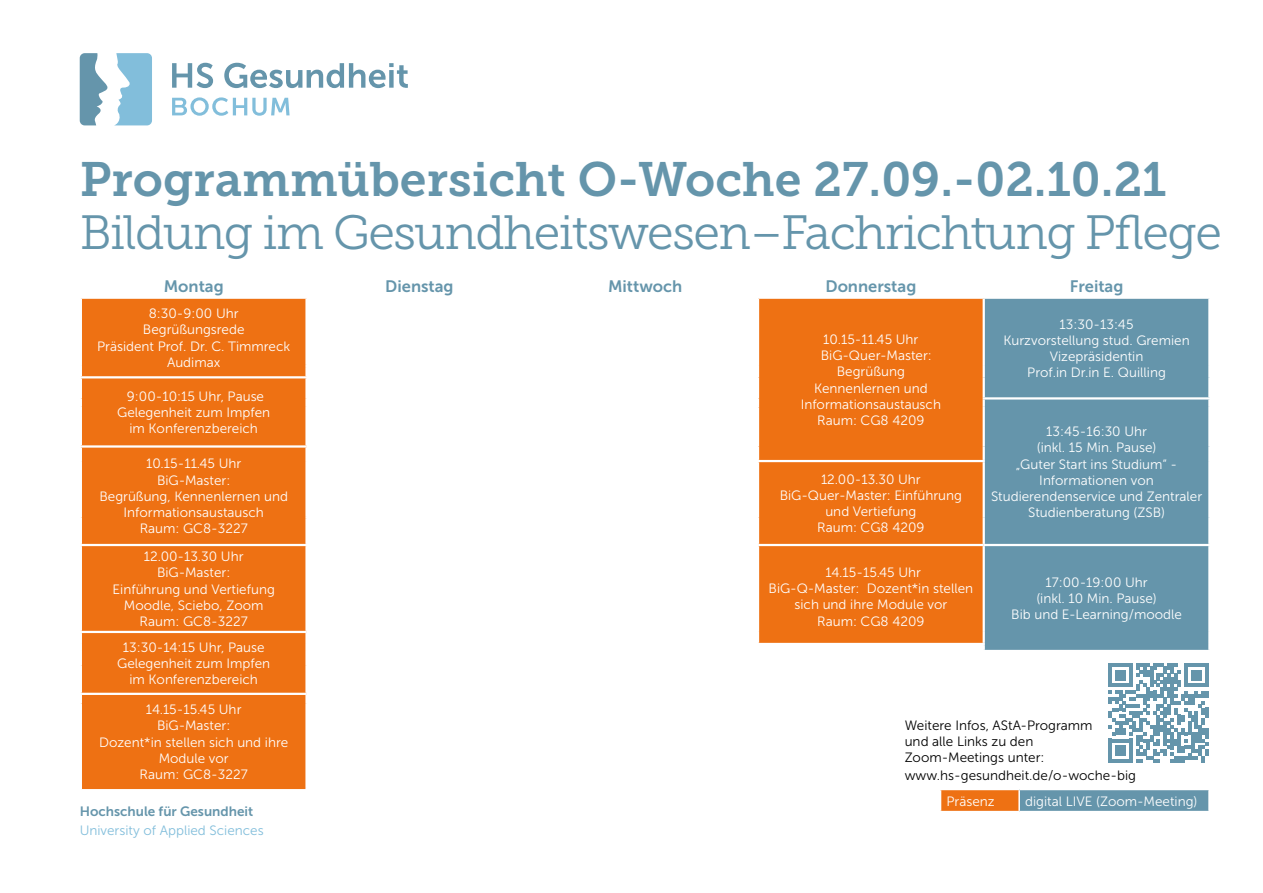
<style>
.page{position:relative;width:1263px;height:893px;background:#fff}
.page>*{position:absolute;margin:0;border:0;box-sizing:border-box;transform-origin:0 0}
.t1{font:48px "Museo Slab 300";letter-spacing:-.03em;color:#6595ab}
.t2{font:48px "Museo Slab 700";color:#6595ab}
.t3{font:16.5px "Museo Sans 700";color:#6595ab}
.t4{font:13.5px/16.2px "Museo Sans 300";color:#fff;text-align:center}
.t5{font:13.5px/16.2px "Museo Sans 300";color:#000}
.t6{font:13.5px "Museo Sans 300";color:#82bedb}
.t7{font:13.5px "Museo Sans 700";color:#6595ab}
</style>
<div class="page">
<svg style="left:172px;top:63px;width:41px;height:25px"></svg>
<svg style="left:224px;top:63px;width:184px;height:25px"></svg>
<svg style="left:172px;top:97px;width:118px;height:19px"></svg>
<svg style="left:115px;top:53px;width:37px;height:72px;background:#95c8e0"></svg>
<svg style="left:80px;top:53px;width:27px;height:72px"></svg>
<div style="left:82px;top:299px;width:223px;height:490px;background:#ee7113"></div>
<div style="left:759px;top:299px;width:223px;height:344px;background:#ee7113"></div>
<div style="left:985px;top:299px;width:223px;height:351px;background:#6595ab"></div>
<svg style="left:982px;top:366px;width:3px;height:11px"></svg>
<svg style="left:982px;top:400px;width:3px;height:6px"></svg>
<svg style="left:1208px;top:446px;width:2px;height:15px"></svg>
<hr style="left:80px;top:376px;width:228px;height:2px;background:#fff">
<hr style="left:80px;top:445px;width:227px;height:3px;background:#fff">
<svg style="left:305px;top:448px;width:1px;height:13px"></svg>
<hr style="left:757px;top:460px;width:228px;height:2px;background:#fff">
<hr style="left:758px;top:544px;width:226px;height:2px;background:#fff">
<hr style="left:982px;top:397px;width:228px;height:3px;background:#fff">
<hr style="left:80px;top:544px;width:228px;height:2px;background:#fff">
<hr style="left:984px;top:544px;width:226px;height:2px;background:#fff">
<hr style="left:80px;top:631px;width:227px;height:2px;background:#fff">
<svg style="left:305px;top:633px;width:1px;height:18px"></svg>
<svg style="left:982px;top:632px;width:3px;height:18px"></svg>
<hr style="left:757px;top:643px;width:228px;height:2px;background:#fff">
<hr style="left:80px;top:693px;width:227px;height:2px;background:#fff">
<svg style="left:1108px;top:632px;width:101px;height:131px"></svg>
<div style="left:940px;top:789px;width:79px;height:23px;background:#ee7113"></div>
<div style="left:1019px;top:789px;width:190px;height:23px;background:#6595ab"></div>
<hr style="left:940px;top:789px;width:79px;height:1px;background:#fff">
<svg style="left:940px;top:790px;width:1px;height:21px"></svg>
<hr style="left:1019px;top:789px;width:191px;height:1px;background:#fff">
<hr style="left:1018px;top:790px;width:2px;height:21px;background:#fff">
<hr style="left:1208px;top:790px;width:2px;height:21px;background:#fff">
<hr style="left:940px;top:811px;width:79px;height:1px;background:#fff">
<hr style="left:1019px;top:811px;width:191px;height:1px;background:#fff">
<h1 class="t2" style="left:80px;top:152px;width:1088px">Programmübersicht O-Woche 27.09.-02.10.21</h1>
<h1 class="t1" style="left:80px;top:206px;width:1144px">Bildung im Gesundheitswesen–Fachrichtung Pflege</h1>
<p class="t3" style="left:164px;top:277px;width:61px">Montag</p>
<p class="t3" style="left:385px;top:277px;width:70px">Dienstag</p>
<p class="t3" style="left:608px;top:277px;width:76px">Mittwoch</p>
<p class="t3" style="left:825px;top:277px;width:92px">Donnerstag</p>
<p class="t3" style="left:1070px;top:277px;width:55px">Freitag</p>
<p class="t4" style="left:97px;top:306px;width:195px">8:30-9:00 Uhr<br>Begrüßungsrede<br>Präsident Prof. Dr. C. Timmreck<br>Audimax</p>
<p class="t4" style="left:1003px;top:316px;width:188px">13:30-13:45<br>Kurzvorstellung stud. Gremien<br>Vizepräsidentin<br>Prof.in Dr.in E. Quilling</p>
<p class="t4" style="left:823px;top:331px;width:97px">10.15-11.45 Uhr</p>
<p class="t4" style="left:821px;top:347px;width:113px">BiG-Quer-Master:</p>
<p class="t4" style="left:837px;top:364px;width:70px">Begrüßung</p>
<p class="t4" style="left:814px;top:380px;width:115px">Kennenlernen und</p>
<p class="t4" style="left:801px;top:396px;width:142px">Informationsaustausch</p>
<p class="t4" style="left:817px;top:412px;width:109px">Raum: CG8 4209</p>
<p class="t4" style="left:117px;top:388px;width:155px">9:00-10:15 Uhr, Pause<br>Gelegenheit zum Impfen im Konferenzbereich</p>
<p class="t4" style="left:991px;top:424px;width:213px">13:45-16:30 Uhr<br>(inkl. 15 Min. Pause)<br>„Guter Start ins Studium“ -<br>Informationen von<br>Studierendenservice und Zentraler<br>Studienberatung (ZSB)</p>
<p class="t4" style="left:99px;top:456px;width:190px">10.15-11.45 Uhr<br>BiG-Master:<br>Begrüßung, Kennenlernen und<br>Informationsaustausch<br>Raum: GC8-3227</p>
<p class="t4" style="left:780px;top:471px;width:184px">12.00-13.30 Uhr<br>BiG-Quer-Master: Einführung und Vertiefung<br>Raum: CG8 4209</p>
<p class="t4" style="left:113px;top:548px;width:164px">12.00-13.30 Uhr<br>BiG-Master:<br>Einführung und Vertiefung<br>Moodle, Sciebo, Zoom<br>Raum: GC8-3227</p>
<p class="t4" style="left:117px;top:639px;width:155px">13:30-14:15 Uhr, Pause<br>Gelegenheit zum Impfen im Konferenzbereich</p>
<p class="t4" style="left:99px;top:701px;width:190px">14.15-15.45 Uhr<br>BiG-Master:<br>Dozent*in stellen sich und ihre<br>Module vor<br>Raum: GC8-3227</p>
<p class="t7" style="left:80px;top:804px;width:175px">Hochschule für Gesundheit</p>
<p class="t6" style="left:80px;top:823px;width:185px">University of Applied Sciences</p>
<p class="t4" style="left:768px;top:564px;width:206px">14.15-15.45 Uhr<br>BiG-Q-Master: Dozent*in stellen sich und ihre Module vor<br>Raum: CG8 4209</p>
<p class="t4" style="left:1011px;top:574px;width:172px">17:00-19:00 Uhr<br>(inkl. 10 Min. Pause)<br>Bib und E-Learning/moodle</p>
<p class="t5" style="left:905px;top:717px;width:189px">Weitere Infos, AStA-Programm und alle Links zu den<br>Zoom-Meetings unter:</p>
<p class="t5" style="left:905px;top:767px;width:233px">www.hs-gesundheit.de/o-woche-big</p>
<p class="t4" style="left:946px;top:793px;width:50px">Präsenz</p>
<p class="t4" style="left:1025px;top:793px;width:174px">digital LIVE (Zoom-Meeting)</p>
</div>
